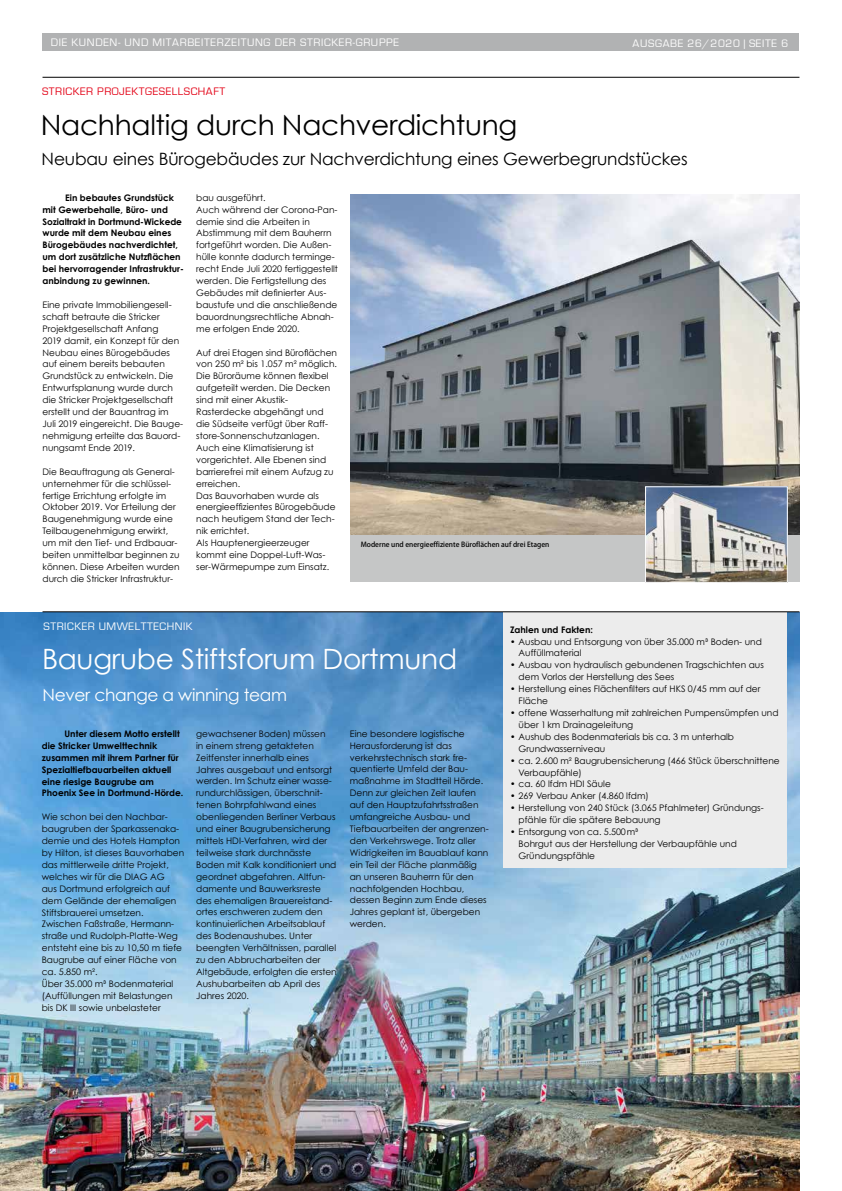
<style>
.page{position:relative;width:842px;height:1191px;background:#fff}
.page>*{position:absolute;margin:0;border:0;box-sizing:border-box;transform-origin:0 0}
.t1{font:28px "Century Gothic";letter-spacing:-.01em;color:#000}
.t2{font:28px "Century Gothic";letter-spacing:-.01em;color:#fff}
.t3{font:17px "Century Gothic";letter-spacing:-.01em;color:#000}
.t4{font:17px "Century Gothic";letter-spacing:-.02em;color:#fff}
.t5{font:11.2px "Eurostile";letter-spacing:.06em;color:#fff}
.t6{font:11.2px "Eurostile";letter-spacing:.05em;color:#e30015}
.t7{font:9px/11.9px "Century Gothic";color:#000}
.t8{font:700 9px/11.9px "Century Gothic";color:#000}
.t9{font:500 7px "Koz Go Pro";color:#000}
</style>
<div class="page">
<div style="left:43px;top:34px;width:756px;height:17px;background:#b1b2b3"></div>
<img style="left:0;top:612px;width:799px;height:579px">
<div style="left:504px;top:611px;width:283px;height:257px;background:#ececec"></div>
<hr style="left:43px;top:611px;width:756px;height:1px;background:#000">
<div style="left:350px;top:534px;width:449px;height:48px;background:#c5c6c6"></div>
<hr style="left:43px;top:77px;width:756px;height:1px;background:#000">
<img style="left:350px;top:194px;width:449px;height:340px">
<img style="left:647px;top:488px;width:138px;height:92px">
<div style="left:645px;top:486px;width:142px;height:96px;border:1px solid #fff"></div>
<p class="t5" style="left:51px;top:36px;width:350px">DIE KUNDEN- UND MITARBEITERZEITUNG DER STRICKER-GRUPPE</p>
<p class="t5" style="left:633px;top:37px;width:157px">AUSGABE 26/2020 | SEITE 6</p>
<p class="t6" style="left:42px;top:85px;width:185px">STRICKER PROJEKTGESELLSCHAFT</p>
<h1 class="t1" style="left:41px;top:108px;width:478px">Nachhaltig durch Nachverdichtung</h1>
<h2 class="t3" style="left:42px;top:149px;width:648px">Neubau eines Bürogebäudes zur Nachverdichtung eines Gewerbegrundstückes</h2>
<p class="t8" style="left:43px;top:191px;width:143px;text-indent:23px">Ein bebautes Grundstück mit Gewerbehalle, Büro- und<br>Sozialtrakt in Dortmund-Wickede wurde mit dem Neubau eines<br>Bürogebäudes nachverdichtet, um dort zusätzliche Nutzflächen bei hervorragender Infrastruktur&shy;anbindung zu gewinnen.</p>
<p class="t7" style="left:43px;top:298px;width:142px">Eine private Immobiliengesell&shy;schaft betraute die Stricker<br>Projektgesellschaft Anfang<br>2019 damit, ein Konzept für den<br>Neubau eines Bürogebäudes auf einem bereits bebauten<br>Grundstück zu entwickeln. Die<br>Entwurfsplanung wurde durch die Stricker Projektgesellschaft erstellt und der Bauantrag im<br>Juli 2019 eingereicht. Die Bauge&shy;nehmigung erteilte das Bauord&shy;nungsamt Ende 2019.</p>
<p class="t7" style="left:43px;top:465px;width:139px">Die Beauftragung als General&shy;unternehmer für die schlüssel&shy;fertige Errichtung erfolgte im<br>Oktober 2019. Vor Erteilung der<br>Baugenehmigung wurde eine<br>Teilbaugenehmigung erwirkt, um mit den Tief- und Erdbauar&shy;beiten unmittelbar beginnen zu können. Diese Arbeiten wurden durch die Stricker Infrastruktur-</p>
<p class="t7" style="left:196px;top:191px;width:143px">bau ausgeführt.<br>Auch während der Corona-Pan&shy;demie sind die Arbeiten in<br>Abstimmung mit dem Bauherrn fortgeführt worden. Die Außen&shy;hülle konnte dadurch terminge&shy;recht Ende Juli 2020 fertiggestellt werden. Die Fertigstellung des<br>Gebäudes mit definierter Aus&shy;baustufe und die anschließende bauordnungsrechtliche Abnah&shy;me erfolgen Ende 2020.</p>
<p class="t7" style="left:196px;top:346px;width:142px">Auf drei Etagen sind Büroflächen von 250 m² bis 1.057 m² möglich.<br>Die Büroräume können flexibel aufgeteilt werden. Die Decken sind mit einer Akustik-<br>Rasterdecke abgehängt und die Südseite verfügt über Raff&shy;store-Sonnenschutzanlagen.<br>Auch eine Klimatisierung ist vorgerichtet. Alle Ebenen sind barrierefrei mit einem Aufzug zu erreichen.<br>Das Bauvorhaben wurde als energieeffizientes Bürogebäude nach heutigem Stand der Tech&shy;nik errichtet.<br>Als Hauptenergieerzeuger kommt eine Doppel-Luft-Was&shy;ser-Wärmepumpe zum Einsatz.</p>
<p class="t9" style="left:361px;top:540px;width:190px">Moderne und energieeffiziente Büroflächen auf drei Etagen</p>
<p class="t5" style="left:44px;top:620px;width:151px">STRICKER UMWELTTECHNIK</p>
<h1 class="t2" style="left:42px;top:642px;width:417px">Baugrube Stiftsforum Dortmund</h1>
<h2 class="t4" style="left:43px;top:684px;width:246px">Never change a winning team</h2>
<p class="t8" style="left:42px;top:727px;width:143px;text-indent:23px">Unter diesem Motto erstellt die Stricker Umwelttechnik zusammen mit ihrem Partner für<br>Spezialtiefbauarbeiten aktuell eine riesige Baugrube am<br>Phoenix See in Dortmund-Hörde.</p>
<p class="t7" style="left:42px;top:811px;width:144px">Wie schon bei den Nachbar&shy;baugruben der Sparkassenaka&shy;demie und des Hotels Hampton by Hilton, ist dieses Bauvorhaben das mittlerweile dritte Projekt, welches wir für die DIAG AG<br>aus Dortmund erfolgreich auf dem Gelände der ehemaligen<br>Stiftsbrauerei umsetzen.<br>Zwischen Faßstraße, Hermann&shy;straße und Rudolph-Platte-Weg entsteht eine bis zu 10,50 m tiefe<br>Baugrube auf einer Fläche von ca. 5.850 m².<br>Über 35.000 m³ Bodenmaterial (Auffüllungen mit Belastungen bis DK III sowie unbelasteter</p>
<p class="t7" style="left:196px;top:727px;width:142px">gewachsener Boden) müssen<br>in einem streng getakteten<br>Zeitfenster innerhalb eines<br>Jahres ausgebaut und entsorgt werden. Im Schutz einer wasse&shy;rundurchlässigen, überschnit&shy;tenen Bohrpfahlwand eines obenliegenden Berliner Verbaus und einer Baugrubensicherung mittels HDI-Verfahren, wird der teilweise stark durchnässte<br>Boden mit Kalk konditioniert und geordnet abgefahren. Altfun&shy;damente und Bauwerksreste des ehemaligen Brauereistand&shy;ortes erschweren zudem den kontinuierlichen Arbeitsablauf des Bodenaushubes. Unter beengten Verhältnissen, parallel zu den Abbrucharbeiten der<br>Altgebäude, erfolgten die ersten<br>Aushubarbeiten ab April des<br>Jahres 2020.</p>
<p class="t7" style="left:350px;top:727px;width:140px">Eine besondere logistische<br>Herausforderung ist das verkehrstechnisch stark fre&shy;quentierte Umfeld der Bau&shy;maßnahme im Stadtteil Hörde.<br>Denn zur gleichen Zeit laufen auf den Hauptzufahrtsstraßen umfangreiche Ausbau- und<br>Tiefbauarbeiten der angrenzen&shy;den Verkehrswege. Trotz aller<br>Widrigkeiten im Bauablauf kann ein Teil der Fläche planmäßig an unseren Bauherrn für den nachfolgenden Hochbau, dessen Beginn zum Ende dieses<br>Jahres geplant ist, übergeben werden.</p>
<p class="t8" style="left:510px;top:623px;width:84px">Zahlen und Fakten:</p>
<p class="t7" style="left:519px;top:635px;width:245px;text-indent:-9px">• Ausbau und Entsorgung von über 35.000 m³ Boden- und<br>Auffüllmaterial</p>
<p class="t7" style="left:519px;top:659px;width:247px;text-indent:-9px">• Ausbau von hydraulisch gebundenen Tragschichten aus dem Vorlos der Herstellung des Sees</p>
<p class="t7" style="left:519px;top:683px;width:243px;text-indent:-9px">• Herstellung eines Flächenfilters auf HKS 0/45 mm auf der<br>Fläche</p>
<p class="t7" style="left:519px;top:706px;width:261px;text-indent:-9px">• offene Wasserhaltung mit zahlreichen Pumpensümpfen und über 1km Drainageleitung</p>
<p class="t7" style="left:519px;top:730px;width:217px;text-indent:-9px">• Aushub des Bodenmaterials bis ca. 3 m unterhalb<br>Grundwasserniveau</p>
<p class="t7" style="left:519px;top:754px;width:263px;text-indent:-9px">• ca. 2.600 m² Baugrubensicherung (466 Stück überschnittene<br>Verbaupfähle)</p>
<p class="t7" style="left:510px;top:778px;width:102px">• ca. 60 lfdm HDI Säule</p>
<p class="t7" style="left:510px;top:790px;width:140px">• 269 Verbau Anker (4.860 lfdm)</p>
<p class="t7" style="left:519px;top:802px;width:247px;text-indent:-9px">• Herstellung von 240 Stück (3.065 Pfahlmeter) Gründungs&shy;pfähle für die spätere Bebauung</p>
<p class="t7" style="left:519px;top:825px;width:220px;text-indent:-9px">• Entsorgung von ca. 5.500m³<br>Bohrgut aus der Herstellung der Verbaupfähle und<br>Gründungspfähle</p>
</div>
